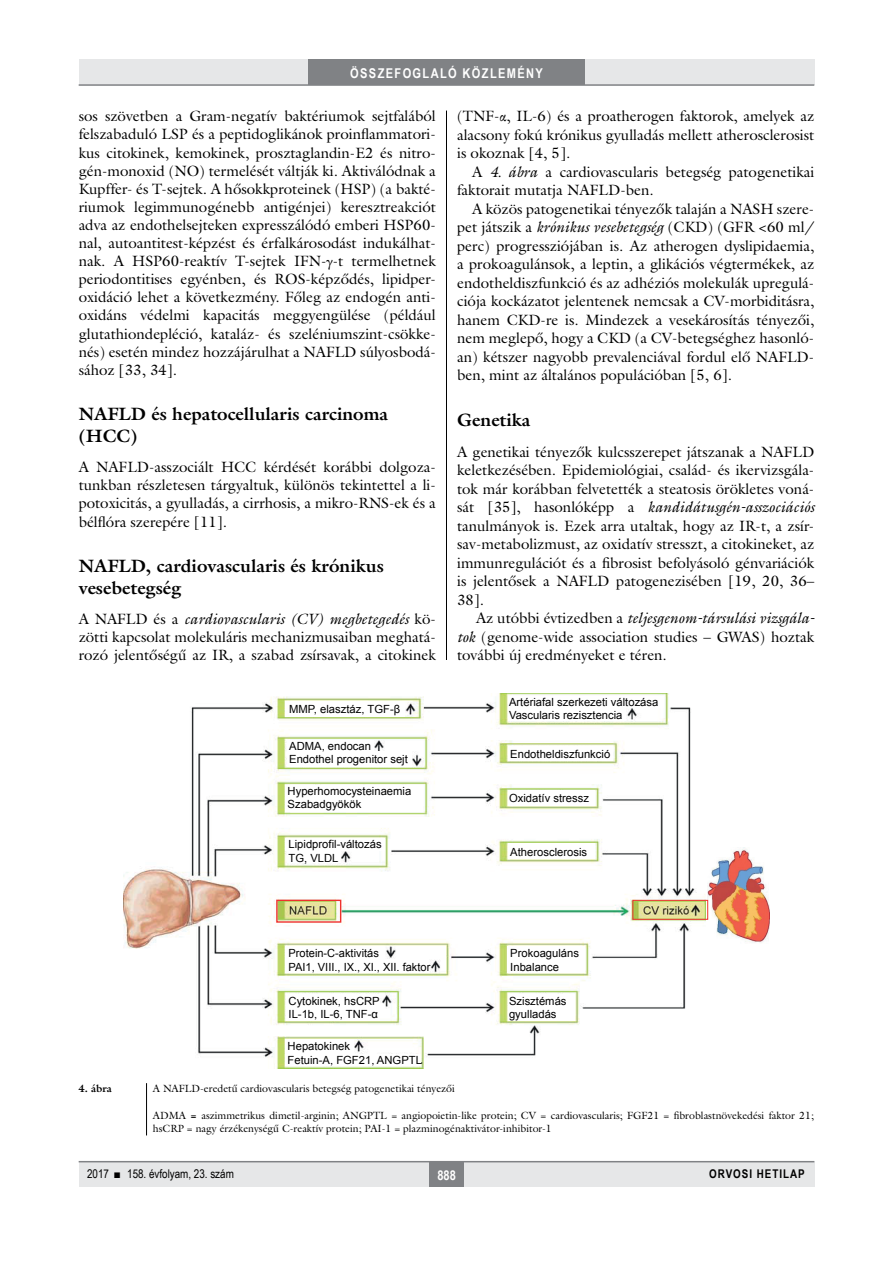
<style>
.page{position:relative;width:893px;height:1263px;background:#fff}
.page>*{position:absolute;margin:0;border:0;box-sizing:border-box;transform-origin:0 0}
.alcimbold{font:700 18px/21.8px "Galliard Reg";color:#000}
.Body_Text{font:15px/18.1px "Galliard Reg";color:#000}
.Body_tompa{font:15px/18.5px "Galliard Reg";color:#000;text-align:justify}
.t1{font:700 13.5px "Arial Narrow";letter-spacing:.1em;color:#fff}
.t2{font:12px "Arial Narrow";color:#000}
.t3{font:700 12px "Arial Narrow";letter-spacing:.08em;color:#000}
.t4{font:11.25px/13.5px "Arial";color:#000}
.kepalairas2{font:10.5px/13.5px "Galliard Reg";color:#000}
.kepalairas1{font:700 10.5px "Galliard Reg";color:#000}
.s1{font-family:"Garamond Premr Pro"}
.s2{font-style:italic}
.s3{font-weight:700}
</style>
<div class="page">
<div style="left:79px;top:1161px;width:735px;height:25px;background:#e6e7e8"></div>
<hr style="left:79px;top:1161px;width:735px;height:1px;background:#808285">
<div style="left:430px;top:1161px;width:34px;height:25px;background:#808285"></div>
<div style="left:79px;top:60px;width:735px;height:25px;background:#e6e7e8"></div>
<div style="left:308px;top:60px;width:277px;height:25px;background:#808285"></div>
<hr style="left:79px;top:84px;width:735px;height:2px;background:#808285">
<hr style="left:446px;top:111px;width:1px;height:1026px;background:#000">
<div style="left:79px;top:660px;width:735px;height:423px;background:#fff"></div>
<img style="left:124px;top:693px;width:581px;height:376px">
<img style="left:707px;top:847px;width:62px;height:96px">
<div style="left:276px;top:900px;width:65px;height:23px;border:1px solid #ee322d"></div>
<div style="left:632px;top:900px;width:76px;height:20px;border:1px solid #ee322d"></div>
<div style="left:285px;top:701px;width:119px;height:15px;background:#fff"></div>
<div style="left:287px;top:741px;width:86px;height:26px;background:#fff"></div>
<div style="left:372px;top:751px;width:40px;height:16px;background:#fff"></div>
<div style="left:285px;top:785px;width:138px;height:27px;background:#fff"></div>
<div style="left:285px;top:838px;width:99px;height:13px;background:#fff"></div>
<div style="left:287px;top:848px;width:53px;height:15px;background:#fff"></div>
<div style="left:285px;top:946px;width:99px;height:26px;background:#fff"></div>
<div style="left:382px;top:959px;width:47px;height:13px;background:#fff"></div>
<div style="left:287px;top:993px;width:93px;height:27px;background:#fff"></div>
<div style="left:285px;top:1040px;width:68px;height:26px;background:#fff"></div>
<div style="left:353px;top:1054px;width:68px;height:12px;background:#fff"></div>
<div style="left:508px;top:993px;width:67px;height:27px;background:#fff"></div>
<div style="left:507px;top:946px;width:78px;height:26px;background:#fff"></div>
<div style="left:508px;top:843px;width:87px;height:16px;background:#fff"></div>
<div style="left:508px;top:790px;width:87px;height:16px;background:#fff"></div>
<div style="left:508px;top:746px;width:105px;height:14px;background:#fff"></div>
<div style="left:508px;top:696px;width:155px;height:11px;background:#fff"></div>
<div style="left:508px;top:707px;width:118px;height:14px;background:#fff"></div>
<div style="left:79px;top:1083px;width:735px;height:54px;background:#fff"></div>
<hr style="left:146px;top:1083px;width:1px;height:52px;background:#000">
<p class="t1" style="left:350px;top:63px;width:194px">ÖSSZEFOGLALÓ KÖZLEMÉNY</p>
<p class="Body_Text" style="left:79px;top:107px;width:359px">sos szövetben a Gram-negatív baktériumok sejtfalából felszabaduló LSP és a peptidoglikánok proinflammatori&shy;kus citokinek, kemokinek, prosztaglandin-E2 és nitro&shy;gén-monoxid (NO) termelését váltják ki. Aktiválódnak a Kupffer- és T-sejtek. A hősokkproteinek (HSP) (a bakté&shy;riumok legimmunogénebb antigénjei) keresztreakciót adva az endothelsejteken expresszálódó emberi HSP60- nal, autoantitest-képzést és érfalkárosodást indukálhat&shy;nak. A HSP60-reaktív T-sejtek IFN-<span class="s1">γ</span>-t termelhetnek periodontitises egyénben, és ROS-képződés, lipidper&shy;oxidáció lehet a következmény. Főleg az endogén anti&shy;oxidáns védelmi kapacitás meggyengülése (például glutathiondepléció, kataláz- és szeléniumszint-csökke&shy;nés) esetén mindez hozzájárulhat a NAFLD súlyosbodá&shy;sához [33, 34].</p>
<p class="alcimbold" style="left:79px;top:403px;width:311px">NAFLD és hepatocellularis carcinoma (HCC)</p>
<p class="Body_tompa" style="left:79px;top:458px;width:359px">A NAFLD-asszociált HCC kérdését korábbi dolgoza&shy;tunkban részletesen tárgyaltuk, különös tekintettel a li&shy;potoxicitás, a gyulladás, a cirrhosis, a mikro-RNS-ek és a bélflóra szerepére [11].</p>
<p class="alcimbold" style="left:79px;top:555px;width:307px">NAFLD, cardiovascularis és krónikus vesebetegség</p>
<p class="Body_tompa" style="left:79px;top:610px;width:359px">A NAFLD és a <span class="s2">cardiovascularis (CV) megbetegedés</span> kö&shy;zötti kapcsolat molekuláris mechanizmusaiban meghatá&shy;rozó jelentőségű az IR, a szabad zsírsavak, a citokinek</p>
<p class="t4" style="left:289px;top:702px;width:113px">MMP, elasztáz, TGF-β</p>
<p class="t4" style="left:289px;top:739px;width:120px">ADMA, endocan<br>Endothel progenitor sejt</p>
<p class="t4" style="left:288px;top:784px;width:125px">Hyperhomocysteinaemia<br>Szabadgyökök</p>
<p class="t4" style="left:289px;top:837px;width:95px">Lipidprofil-változás<br>TG, VLDL</p>
<p class="Body_tompa" style="left:457px;top:107px;width:359px">(TNF-<span class="s1">α</span>, IL-6) és a proatherogen faktorok, amelyek az alacsony fokú krónikus gyulladás mellett atherosclerosist is okoznak [4, 5].</p>
<p class="Body_Text" style="left:457px;top:162px;width:359px;text-indent:15px">A <span class="s2">4. ábra</span> a cardiovascularis betegség patogenetikai faktorait mutatja NAFLD-ben.</p>
<p class="Body_Text" style="left:457px;top:199px;width:359px;text-align:justify;text-indent:15px">A közös patogenetikai tényezők talaján a NASH szere&shy;pet játszik a <span class="s2">krónikus vesebetegség</span> (CKD) (GFR &lt;60 ml/ perc) progressziójában is. Az atherogen dyslipidaemia, a prokoagulánsok, a leptin, a glikációs végtermékek, az endotheldiszfunkció és az adhéziós molekulák upregulá&shy;ciója kockázatot jelentenek nemcsak a CV-morbiditásra, hanem CKD-re is. Mindezek a vesekárosítás tényezői, nem meglepő, hogy a CKD (a CV-betegséghez hasonló&shy;an) kétszer nagyobb prevalenciával fordul elő NAFLD&shy;ben, mint az általános populációban [5, 6].</p>
<p class="alcimbold" style="left:457px;top:409px;width:75px">Genetika</p>
<p class="Body_tompa" style="left:457px;top:442px;width:359px">A genetikai tényezők kulcsszerepet játszanak a NAFLD keletkezésében. Epidemiológiai, család- és ikervizsgála&shy;tok már korábban felvetették a steatosis örökletes voná&shy;sát [35], hasonlóképp a <span class="s2">kandidátusgén-asszociációs </span>tanulmányok is. Ezek arra utaltak, hogy az IR-t, a zsír&shy;sav-metabolizmust, az oxidatív stresszt, a citokineket, az immunregulációt és a fibrosist befolyásoló génvariációk is jelentősek a NAFLD patogenezisében [19, 20, 36– 38].</p>
<p class="Body_Text" style="left:457px;top:609px;width:359px;text-align:justify;text-indent:19px">Az utóbbi évtizedben a <span class="s2">teljesgenom-társulási vizsgála&shy;tok</span> (genome-wide association studies – GWAS) hoztak további új eredményeket e téren.</p>
<p class="t4" style="left:509px;top:695px;width:151px">Artériafal szerkezeti változása<br>Vascularis rezisztencia</p>
<p class="t4" style="left:510px;top:747px;width:101px">Endotheldiszfunkció</p>
<p class="t4" style="left:509px;top:791px;width:81px">Oxidatív stressz</p>
<p class="t4" style="left:510px;top:845px;width:78px">Atherosclerosis</p>
<p class="t4" style="left:289px;top:947px;width:143px">Protein-C-aktivitás<br>PAI1, VIII., IX., XI., XII. faktor</p>
<p class="t4" style="left:289px;top:994px;width:93px">Cytokinek, hsCRP<br>IL-1b, IL-6, TNF-α</p>
<p class="t4" style="left:288px;top:1039px;width:136px">Hepatokinek<br>Fetuin-A, FGF21, ANGPTL</p>
<p class="t4" style="left:510px;top:947px;width:70px">Prokoaguláns<br>Inbalance</p>
<p class="t4" style="left:509px;top:994px;width:59px">Szisztémás gyulladás</p>
<p class="kepalairas1" style="left:79px;top:1081px;width:35px">4. ábra</p>
<p class="kepalairas2" style="left:153px;top:1081px;width:303px">A NAFLD-eredetű cardiovascularis betegség patogenetikai tényezői</p>
<p class="kepalairas2" style="left:153px;top:1108px;width:662px">ADMA <span class="s3">=</span> aszimmetrikus dimetil-arginin; ANGPTL = angiopoietin-like protein; CV = cardiovascularis; FGF21 = fibroblastnövekedési faktor 21; hsCRP = nagy érzékenységű C-reaktív protein; PAI-1 = plazminogénaktivátor-inhibitor-1</p>
<p class="t2" style="left:87px;top:1165px;width:148px">2017 ■ 158. évfolyam, 23. szám</p>
<p class="t1" style="left:437px;top:1165px;width:20px">888</p>
<p class="t3" style="left:709px;top:1165px;width:97px">ORVOSI HETILAP</p>
</div>
